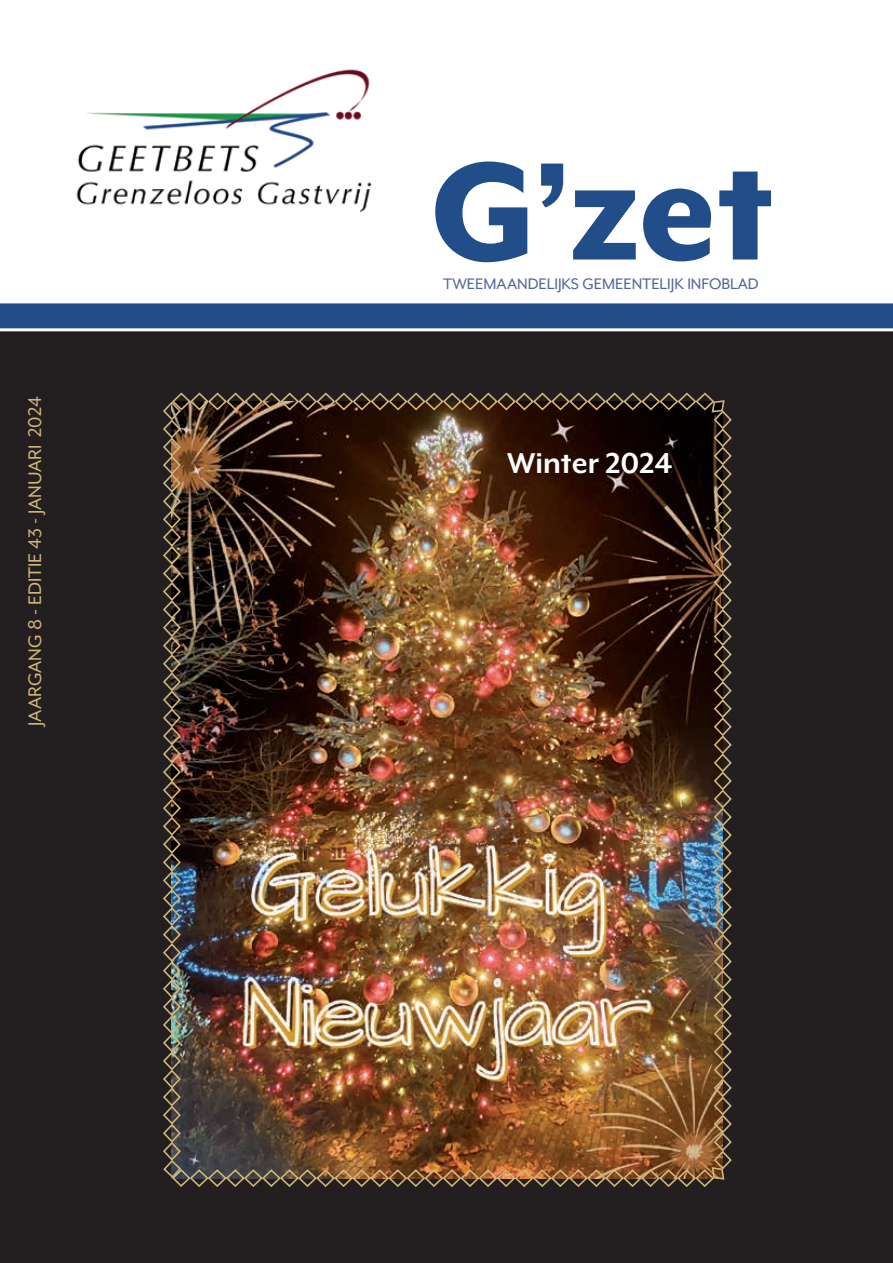
<style>
.page{position:relative;width:893px;height:1263px;background:#fff}
.page>*{position:absolute;margin:0;border:0;box-sizing:border-box;transform-origin:0 0}
.t1{font:800 159.9px "Mr Eaves XL Mod OT";color:#214d88}
.t2{font:700 33px "Mr Eaves XL Mod OT";color:#fff}
.t3{font:21px "Mr Eaves XL Mod OT";color:#cfb57a}
.t4{font:17.55px "Mr Eaves XL Mod OT";color:#51649a}
</style>
<div class="page">
<div style="left:0;top:316px;width:893px;height:947px;background:#231f20"></div>
<img style="left:76px;top:69px;width:296px;height:143px">
<svg style="left:0;top:303px;width:893px;height:28px;background:#396095"></svg>
<img style="left:163px;top:392px;width:569px;height:795px">
<p class="t3" style="left:23px;top:726px;width:331px;rotate:-90deg">JAARGANG 8 - EDITIE 43 - JANUARI 2024</p>
<h1 class="t1" style="left:430px;top:121px;width:344px">G’zet</h1>
<p class="t4" style="left:443px;top:274px;width:317px">TWEEMAANDELIJKS GEMEENTELIJK INFOBLAD</p>
<h2 class="t2" style="left:507px;top:445px;width:167px">Winter 2024</h2>
</div>
